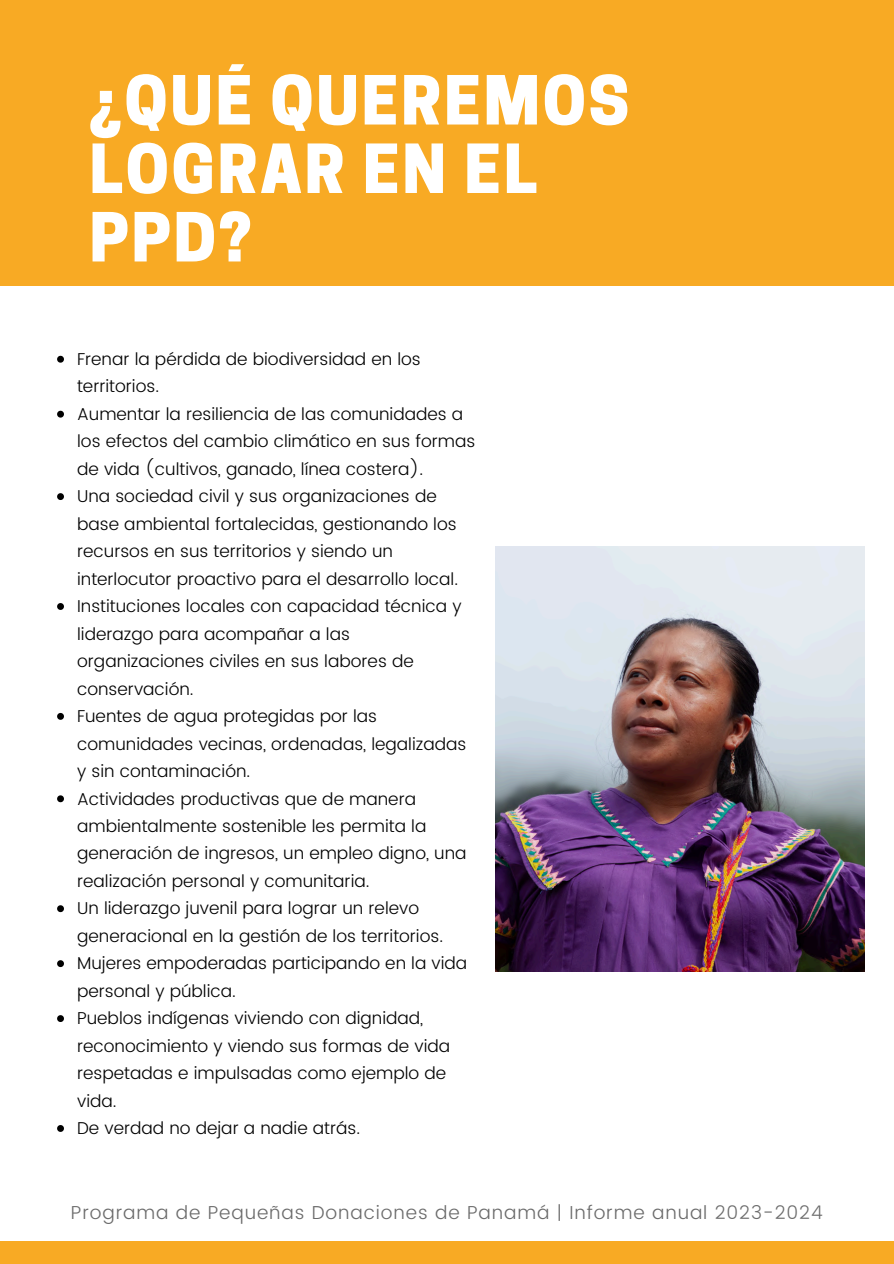
<style>
.page{position:relative;width:894px;height:1264px;background:#fff}
.page>*{position:absolute;margin:0;border:0;box-sizing:border-box;transform-origin:0 0}
.t1{font:800 63.45px/68.4px "Cooper Hewitt";letter-spacing:.04em;color:#fff}
.t2{font:300 18.75px "Poppins";letter-spacing:.045em;color:#6b6b6b}
.t3{font:300 17.1px/27.5px "Poppins";color:#000}
</style>
<div class="page">
<div style="left:0;top:0;width:893px;height:286px;background:#f8aa24"></div>
<svg style="left:57px;top:356px;width:7px;height:6px"></svg>
<svg style="left:57px;top:411px;width:7px;height:6px"></svg>
<svg style="left:57px;top:493px;width:7px;height:7px"></svg>
<svg style="left:57px;top:603px;width:7px;height:7px"></svg>
<svg style="left:57px;top:713px;width:7px;height:6px"></svg>
<svg style="left:57px;top:795px;width:7px;height:7px"></svg>
<svg style="left:57px;top:905px;width:7px;height:7px"></svg>
<svg style="left:57px;top:960px;width:7px;height:7px"></svg>
<svg style="left:57px;top:1015px;width:7px;height:7px"></svg>
<svg style="left:57px;top:1125px;width:7px;height:6px"></svg>
<img style="left:495px;top:546px;width:369px;height:425px">
<div style="left:0;top:1241px;width:893px;height:22px;background:#f8aa24"></div>
<h1 class="t1" style="left:89px;top:74px;width:541px">¿QUÉ QUEREMOS<br>LOGRAR EN EL<br>PPD?</h1>
<p class="t3" style="left:77px;top:345px;width:345px">Frenar la pérdida de biodiversidad en los territorios.</p>
<p class="t3" style="left:77px;top:400px;width:399px">Aumentar la resiliencia de las comunidades a los efectos del cambio climático en sus formas de vida (cultivos, ganado, línea costera).</p>
<p class="t3" style="left:77px;top:482px;width:382px">Una sociedad civil y sus organizaciones de base ambiental fortalecidas, gestionando los recursos en sus territorios y siendo un interlocutor proactivo para el desarrollo local.</p>
<p class="t3" style="left:77px;top:592px;width:386px">Instituciones locales con capacidad técnica y liderazgo para acompañar a las organizaciones civiles en sus labores de conservación.</p>
<p class="t3" style="left:77px;top:702px;width:390px">Fuentes de agua protegidas por las comunidades vecinas, ordenadas, legalizadas y sin contaminación.</p>
<p class="t3" style="left:77px;top:785px;width:391px">Actividades productivas que de manera ambientalmente sostenible les permita la generación de ingresos, un empleo digno, una realización personal y comunitaria.</p>
<p class="t3" style="left:77px;top:894px;width:367px">Un liderazgo juvenil para lograr un relevo generacional en la gestión de los territorios.</p>
<p class="t3" style="left:77px;top:949px;width:391px">Mujeres empoderadas participando en la vida personal y pública.</p>
<p class="t3" style="left:77px;top:1004px;width:374px">Pueblos indígenas viviendo con dignidad, reconocimiento y viendo sus formas de vida respetadas e impulsadas como ejemplo de vida.</p>
<p class="t3" style="left:77px;top:1114px;width:284px">De verdad no dejar a nadie atrás.</p>
<p class="t2" style="left:71px;top:1201px;width:753px">Programa de Pequeñas Donaciones de Panamá | Informe anual 2023-2024</p>
</div>
